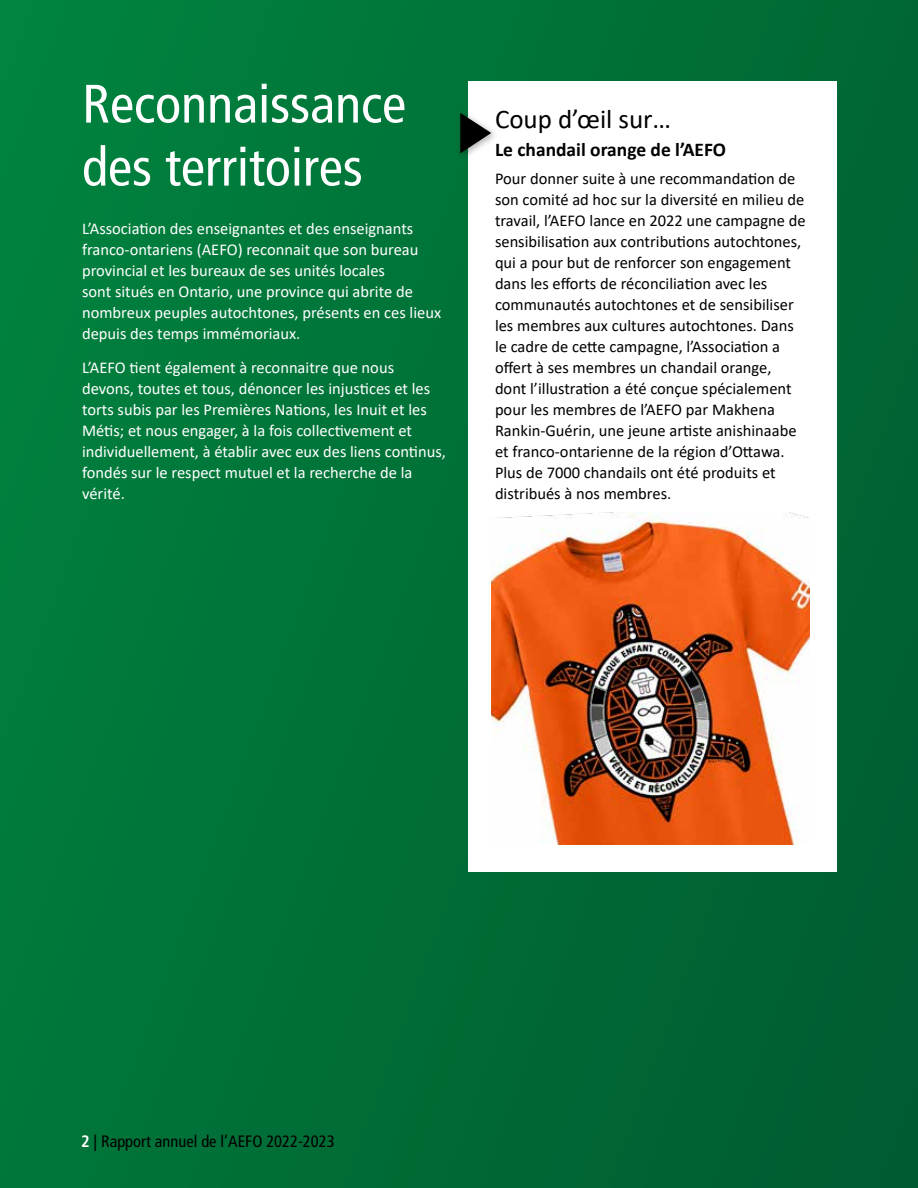
<style>
.page{position:relative;width:918px;height:1188px;background:#fff}
.page>*{position:absolute;margin:0;border:0;box-sizing:border-box;transform-origin:0 0}
.t1{font:condensed 54px/63px "Frutiger LT Std";color:#fff}
.t2{font:27px "Calibri";color:#000}
.t3{font:700 19.5px "Calibri";color:#000}
.t4{font:16.5px/21px "Calibri";color:#000}
.t5{font:16.5px/21px "Calibri";color:#fff}
.t6{font:condensed 16.5px "Frutiger LT Std";color:#000}
.s1{font-weight:700;color:#fff}
</style>
<div class="page">
<div style="left:0;top:0;width:918px;height:1188px;background:linear-gradient(to right,#007e3c,#005e31)"></div>
<div style="left:468px;top:81px;width:369px;height:791px;background:#fff"></div>
<div style="left:456px;top:109px;width:43px;height:52px;background:#000;opacity:.3"></div>
<svg style="left:460px;top:113px;width:31px;height:40px"></svg>
<img style="left:491px;top:512px;width:319px;height:333px">
<h1 class="t1" style="left:82px;top:73px;width:326px">Reconnaissance des territoires</h1>
<p class="t5" style="left:82px;top:217px;width:361px">L’Association des enseignantes et des enseignants franco-ontariens (AEFO) reconnait que son bureau provincial et les bureaux de ses unités locales<br>sont situés en Ontario, une province qui abrite de nombreux peuples autochtones, présents en ces lieux depuis des temps immémoriaux.</p>
<p class="t5" style="left:82px;top:357px;width:365px">L’AEFO tient également à reconnaitre que nous devons, toutes et tous, dénoncer les injustices et les torts subis par les Premières Nations, les Inuit et les Métis; et nous engager, à la fois collectivement et individuellement, à établir avec eux des liens continus, fondés sur le respect mutuel et la recherche de la vérité.</p>
<h2 class="t2" style="left:495px;top:101px;width:178px">Coup d’œil sur…</h2>
<p class="t3" style="left:495px;top:136px;width:233px">Le chandail orange de l’AEFO</p>
<p class="t4" style="left:495px;top:167px;width:312px">Pour donner suite à une recommandation de son comité ad hoc sur la diversité en milieu de travail, l’AEFO lance en 2022 une campagne de sensibilisation aux contributions autochtones, qui a pour but de renforcer son engagement dans les efforts de réconciliation avec les communautés autochtones et de sensibiliser les membres aux cultures autochtones. Dans le cadre de cette campagne, l’Association a offert à ses membres un chandail orange, dont l’illustration a été conçue spécialement pour les membres de l’AEFO par Makhena Rankin-Guérin, une jeune artiste anishinaabe et franco-ontarienne de la région d’Ottawa.<br>Plus de 7000 chandails ont été produits et distribués à nos membres.</p>
<p class="t6" style="left:81px;top:1132px;width:255px"><span class="s1">2</span> | Rapport annuel de l’AEFO 2022-2023</p>
</div>
